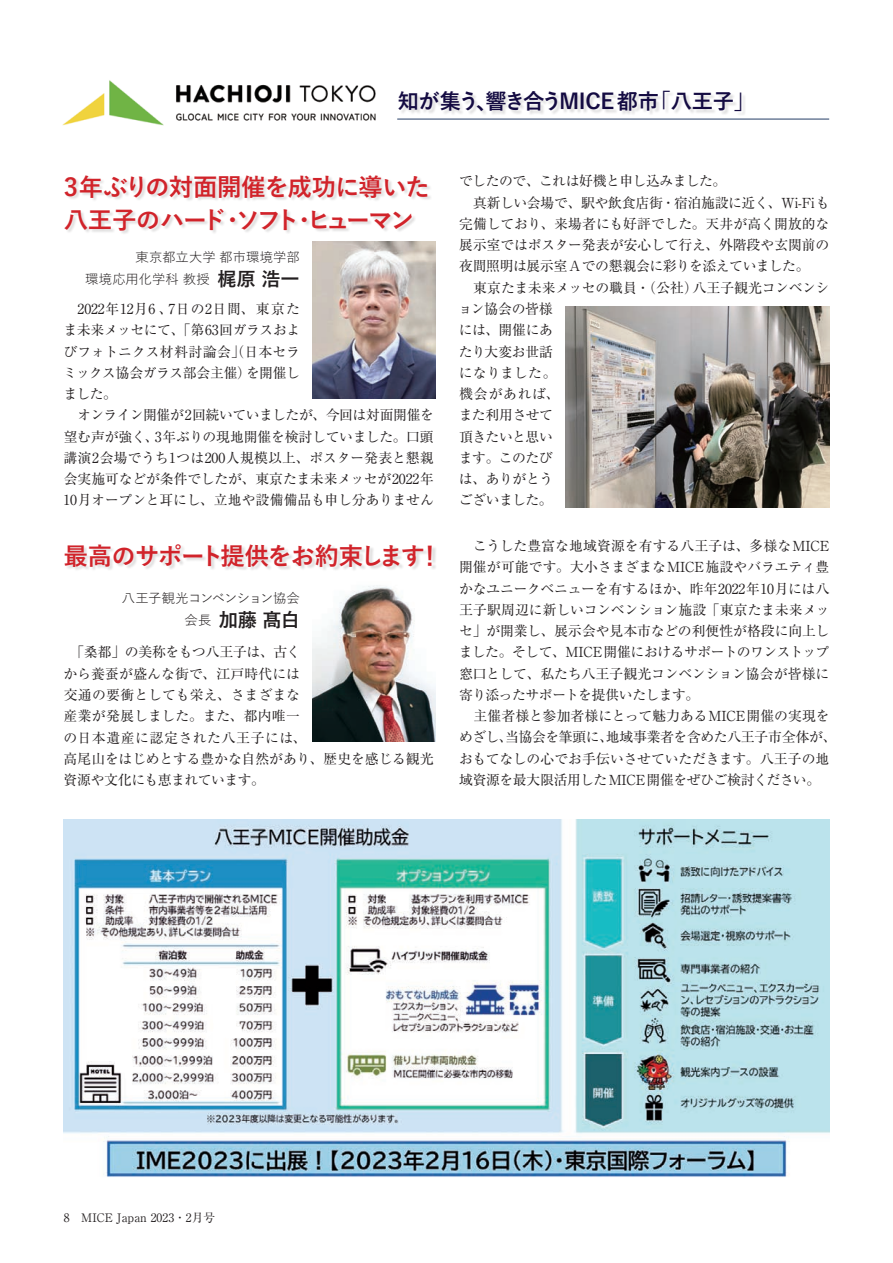
<style>
.page{position:relative;width:893px;height:1263px;background:#fff}
.page>*{position:absolute;margin:0;border:0;box-sizing:border-box;transform-origin:0 0}
.t1{font:24.45px/33px "Yu Gothic Std B";letter-spacing:-.04em;color:#d1232a}
.t2{font:21.3px "Yu Gothic Std B";letter-spacing:-.015em;color:#140b42}
.t3{font:19.2px "Yu Gothic Std B";color:#231f20}
.t4{font:13.8px/21.3px "Ryumin Pro";letter-spacing:-.01em;color:#231f20}
.t5{font:13.35px/22px "Yu Gothic Std R";color:#231f20;text-align:right}
.t6{font:13.35px "Yu Gothic Std R";letter-spacing:-.05em;color:#231f20}
.t7{font:11.7px "Ryumin Pr 5";color:#231f20}
.s1{font-family:"Yu Gothic Std B";font-size:19.2px}
.s2{font-family:"Yu Gothic Std R";font-size:13.35px}
</style>
<div class="page">
<div style="left:65px;top:175px;width:367px;height:60px;background:#231f20;opacity:.15"></div>
<img style="left:566px;top:306px;width:263px;height:201px">
<img style="left:313px;top:241px;width:123px;height:158px">
<div style="left:65px;top:544px;width:372px;height:27px;background:#231f20;opacity:.15"></div>
<img style="left:313px;top:585px;width:123px;height:156px">
<img style="left:64px;top:820px;width:765px;height:357px">
<img style="left:62px;top:80px;width:314px;height:46px">
<div style="left:399px;top:91px;width:347px;height:25px;background:#231f20;opacity:.15"></div>
<hr style="left:397px;top:119px;width:432px;height:1px;background:#253e67">
<h2 class="t2" style="left:398px;top:85px;width:359px">知が集う、響き合うMICE都市「八王子」</h2>
<h1 class="t1" style="left:64px;top:169px;width:368px">3年ぶりの対面開催を成功に導いた八王子のハード・ソフト・ヒューマン</h1>
<p class="t5" style="left:85px;top:245px;width:216px">東京都立大学 都市環境学部<br>環境応用化学科 教授 <span class="s1">梶原 浩一</span></p>
<p class="t4" style="left:63px;top:297px;width:372px">　2022年12月6 、7日の2日間、東京た<br>ま未来メッセにて、「第63回ガラスおよ<br>びフォトニクス材料討論会」（日本セラ<br>ミックス協会ガラス部会主催）を開催し<br>ました。<br>　オンライン開催が2回続いていましたが、今回は対面開催を望む声が強く、3年ぶりの現地開催を検討していました。口頭講演2会場でうち1つは200人規模以上、ポスター発表と懇親会実施可などが条件でしたが、東京たま未来メッセが2022年<br>10月オープンと耳にし、立地や設備備品も申し分ありません</p>
<h1 class="t1" style="left:64px;top:538px;width:380px">最高のサポート提供をお約束します！</h1>
<p class="t6" style="left:122px;top:588px;width:180px">八王子観光コンベンション協会</p>
<h3 class="t3" style="left:185px;top:605px;width:117px"><span class="s2">会長</span> 加藤 髙白</h3>
<p class="t4" style="left:64px;top:641px;width:372px">　「桑都」の美称をもつ八王子は、古く<br>から養蚕が盛んな街で、江戸時代には<br>交通の要衝としても栄え、さまざまな<br>産業が発展しました。また、都内唯一<br>の日本遺産に認定された八王子には、<br>高尾山をはじめとする豊かな自然があり、歴史を感じる観光資源や文化にも恵まれています。</p>
<p class="t4" style="left:458px;top:170px;width:373px">でしたので、これは好機と申し込みました。<br>　真新しい会場で、駅や飲食店街・宿泊施設に近く、Wi-Fiも完備しており、来場者にも好評でした。天井が高く開放的な展示室ではポスター発表が安心して行え、外階段や玄関前の夜間照明は展示室Aでの懇親会に彩りを添えていました。<br>　東京たま未来メッセの職員・（公社）八王子観光コンベンション協会の皆様<br>には、開催にあ<br>たり大変お世話<br>になりました。<br>機会があれば、<br>また利用させて<br>頂きたいと思い<br>ます。このたび<br>は、ありがとう<br>ございました。</p>
<p class="t4" style="left:459px;top:534px;width:379px">　こうした豊富な地域資源を有する八王子は、多様なMICE開催が可能です。大小さまざまなMICE施設やバラエティ豊かなユニークベニューを有するほか、昨年2022年10月には八王子駅周辺に新しいコンベンション施設「東京たま未来メッセ」が開業し、展示会や見本市などの利便性が格段に向上しました。そして、MICE開催におけるサポートのワンストップ窓口として、私たち八王子観光コンベンション協会が皆様に寄り添ったサポートを提供いたします。<br>　主催者様と参加者様にとって魅力あるMICE開催の実現をめざし、当協会を筆頭に、地域事業者を含めた八王子市全体が、おもてなしの心でお手伝いさせていただきます。八王子の地域資源を最大限活用したMICE開催をぜひご検討ください。</p>
<p class="t7" style="left:64px;top:1209px;width:153px">8　MICE Japan 2023・2月号</p>
</div>
